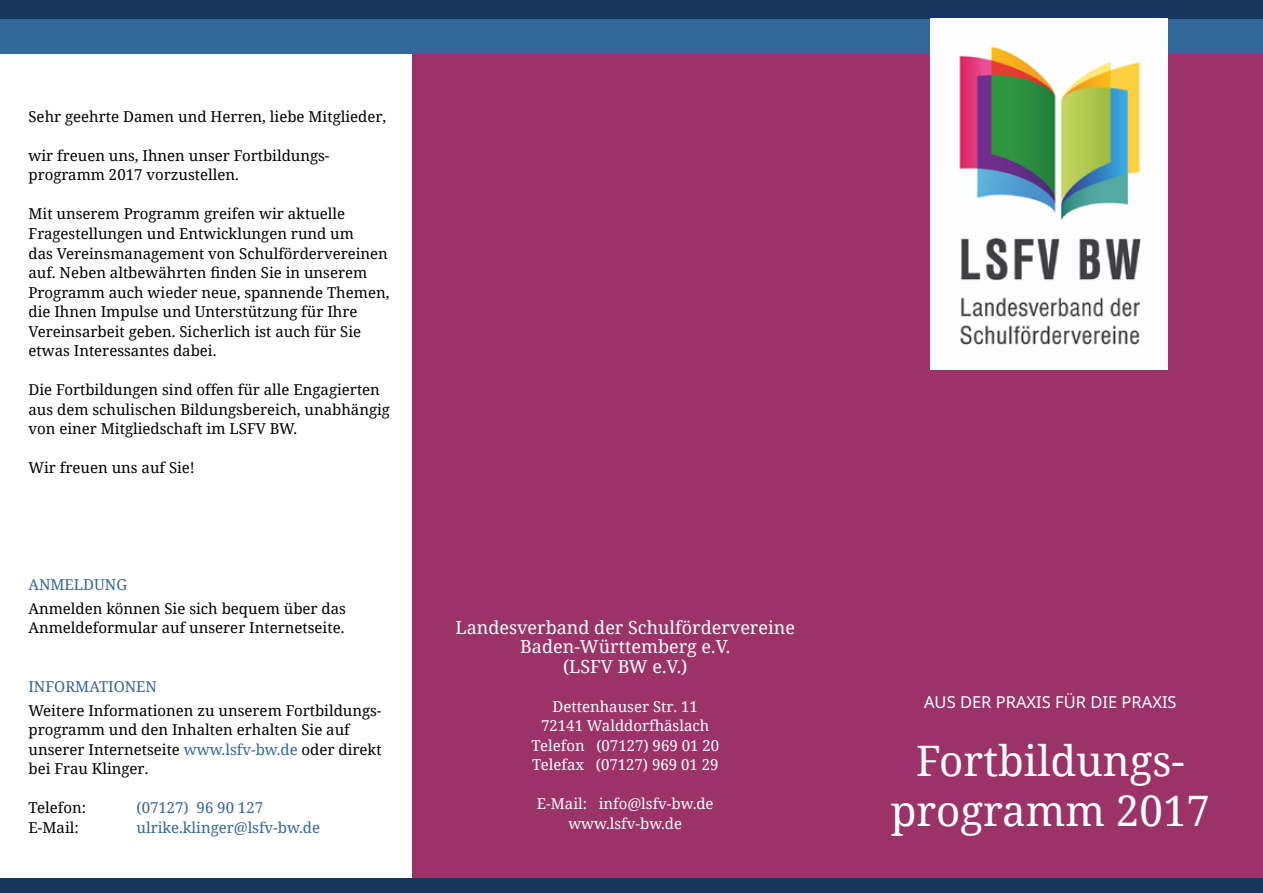
<style>
.page{position:relative;width:1263px;height:893px;background:#fff}
.page>*{position:absolute;margin:0;border:0;box-sizing:border-box;transform-origin:0 0}
.t1{font:42px/49.5px "Noto Serif";color:#fff;text-align:center}
.t2{font:18px/19.5px "Noto Serif";color:#fff;text-align:center}
.t3{font:16.5px "Noto Sans";color:#fff}
.t4{font:15px/19.5px "Noto Serif";color:#000}
.t5{font:15px/19.5px "Noto Serif";color:#fff;text-align:center}
.t6{font:15px "Noto Serif";color:#346599}
.s1{color:#346599}
</style>
<div class="page">
<div style="left:412px;top:48px;width:851px;height:838px;background:#9c3368"></div>
<div style="left:0;top:19px;width:1263px;height:35px;background:#32679a"></div>
<div style="left:0;top:0;width:1263px;height:19px;background:#19365f"></div>
<div style="left:0;top:878px;width:1263px;height:15px;background:#19365f"></div>
<img style="left:931px;top:19px;width:237px;height:350px">
<p class="t4" style="left:28px;top:106px;width:359px">Sehr geehrte Damen und Herren, liebe Mitglieder,</p>
<p class="t4" style="left:28px;top:145px;width:303px">wir freuen uns, Ihnen unser Fortbildungs&shy;programm 2017 vorzustellen.</p>
<p class="t4" style="left:28px;top:204px;width:362px">Mit unserem Programm greifen wir aktuelle Fragestellungen und Entwicklungen rund um<br>das Vereinsmanagement von Schulfördervereinen auf. Neben altbewährten finden Sie in unserem Programm auch wieder neue, spannende Themen, die Ihnen Impulse und Unterstützung für Ihre Vereinsarbeit geben. Sicherlich ist auch für Sie etwas Interessantes dabei.</p>
<p class="t4" style="left:28px;top:379px;width:363px">Die Fortbildungen sind offen für alle Engagierten aus dem schulischen Bildungsbereich, unabhängig von einer Mitgliedschaft im LSFV BW.</p>
<p class="t4" style="left:28px;top:457px;width:168px">Wir freuen uns auf Sie!</p>
<p class="t6" style="left:28px;top:574px;width:100px">ANMELDUNG</p>
<p class="t4" style="left:28px;top:598px;width:319px">Anmelden können Sie sich bequem über das<br>Anmeldeformular auf unserer Internetseite.</p>
<p class="t6" style="left:28px;top:676px;width:130px">INFORMATIONEN</p>
<p class="t4" style="left:28px;top:700px;width:355px">Weitere Informationen zu unserem Fortbildungs&shy;programm und den Inhalten erhalten Sie auf unserer Internetseite <span class="s1">www.lsfv-bw.de</span> oder direkt bei Frau Klinger.</p>
<p class="t4" style="left:28px;top:797px;width:59px">Telefon:</p>
<p class="t6" style="left:136px;top:797px;width:128px">(07127) 96 90 127</p>
<p class="t4" style="left:28px;top:817px;width:52px">E-Mail:</p>
<p class="t6" style="left:136px;top:817px;width:185px">ulrike.klinger@lsfv-bw.de</p>
<p class="t2" style="left:455px;top:617px;width:341px">Landesverband der Schulfördervereine<br>Baden-Württemberg e.V.<br>(LSFV BW e.V.)</p>
<p class="t5" style="left:531px;top:696px;width:189px">Dettenhauser Str. 11<br>72141 Walddorfhäslach<br>Telefon (07127) 969 01 20<br>Telefax (07127) 969 01 29</p>
<p class="t5" style="left:537px;top:793px;width:178px">E-Mail: info@lsfv-bw.de www.lsfv-bw.de</p>
<p class="t3" style="left:924px;top:690px;width:254px">AUS DER PRAXIS FÜR DIE PRAXIS</p>
<h1 class="t1" style="left:891px;top:735px;width:321px">Fortbildungs&shy;programm 2017</h1>
</div>
